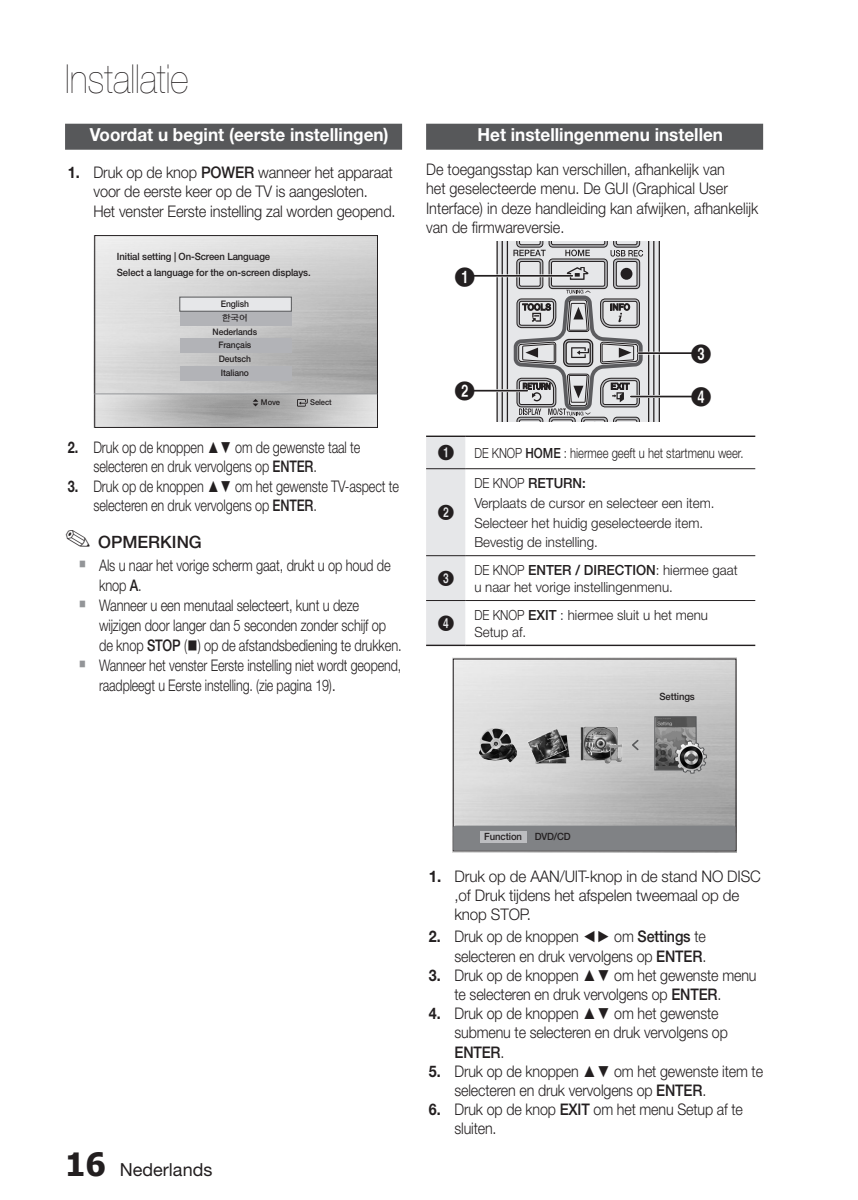
<style>
.page{position:relative;width:858px;height:1200px;background:#fff}
.page>*{position:absolute;margin:0;border:0;box-sizing:border-box;transform-origin:0 0}
._1_장제목__목차X{font:40px "Helvetica Neue Ultra Light si";color:#231f20;scale:.9 1}
.Body_basic{font:20px "Numberblackfilled";color:#231f20}
.Title_1_Line{font:18px "Helvetica Neue Bold si";color:#fff;scale:.95 1}
.t1{font:18px "Helvetica Neue Roman si";color:#231f20}
.Note_0{font:17px "Helvetica Neue Medium si";color:#231f20}
.본문_숫자_1___15{font:16px/19.2px "Helvetica Neue Light si";letter-spacing:-.01em;color:#231f20;scale:.89 1}
.참고-내용{font:16px/20px "Helvetica Neue Light si";letter-spacing:-.01em;color:#231f20;scale:.8 1}
.Body_basic-2{font:16px/19.2px "Helvetica Neue Light si";color:#231f20;scale:.9 1}
.본문_숫자_1___15-2{font:16px/19.2px "Helvetica Neue Light si";letter-spacing:-.01em;color:#231f20;scale:.79 1}
.본문_숫자_1___15-3{font:16px/19.2px "Helvetica Neue Light si";letter-spacing:-.01em;color:#231f20;scale:.91 1}
.참고-내용-2{font:16px/20px "Helvetica Neue Light si";letter-spacing:-.01em;color:#231f20;scale:.78 1}
.본문_숫자_1___15-4{font:16px/19.2px "Helvetica Neue Light si";letter-spacing:-.01em;color:#231f20;scale:.95 1}
.참고-내용-3{font:16px/19.2px "Helvetica Neue Light si";letter-spacing:-.01em;color:#231f20;scale:.89 1}
.Body_basic-3{font:16px "Numberblackfilled";color:#231f20}
.Body_basic-4{font:14px/16.8px "Helvetica Neue Light si";color:#231f20;scale:.84 1}
.Body_basic-5{font:14px "Helvetica Neue Light si";color:#231f20;scale:.95 1}
.Body_basic-6{font:14px "Helvetica Neue Light si";color:#231f20;scale:.8 1}
.Body_basic-7{font:14px "Helvetica Neue Medium si";color:#231f20;scale:.95 1}
.본문{font:10px "Helvetica Neue Medium si";letter-spacing:-.01em;color:#231f20;scale:.95 1}
.본문-2{font:9px "Helvetica Neue Medium si";letter-spacing:-.01em;color:#231f20;scale:.95 1}
.본문-3{font:500 9px "HY Yea So";color:#231f20;scale:.95 1}
.본문-4{font:8px "Helvetica Neue Medium si";letter-spacing:-.01em;color:#231f20;scale:.95 1}
.s1{font-family:"Helvetica Neue Bold si"}
.s2{font-family:"Helvetica Neue Medium si"}
.s3{font-family:"SI Icon HR755";font-size:20px;color:#939598}
.s4{font-family:"SIBD P1400"}
.s5{font-family:"Helvetica Neue Light si"}
.s6{font-family:"Tahoma";font-weight:700;font-size:32px}
.s7{font-family:"Helvetica Neue";font-weight:700}
</style>
<div class="page">
<div style="left:65px;top:124px;width:337px;height:26px;background:#57585a"></div>
<div style="left:426px;top:124px;width:336px;height:26px;background:#57585a"></div>
<div style="left:426px;top:437px;width:39px;height:207px;background:#e6e7e9"></div>
<hr style="left:426px;top:468px;width:39px;height:1px;background:#231f20">
<hr style="left:465px;top:468px;width:289px;height:1px;background:#231f20">
<hr style="left:426px;top:555px;width:39px;height:1px;background:#231f20">
<hr style="left:465px;top:555px;width:289px;height:1px;background:#231f20">
<hr style="left:426px;top:600px;width:39px;height:1px;background:#231f20">
<hr style="left:465px;top:600px;width:289px;height:1px;background:#231f20">
<hr style="left:426px;top:435px;width:39px;height:2px;background:#231f20">
<hr style="left:465px;top:435px;width:289px;height:2px;background:#231f20">
<hr style="left:426px;top:644px;width:39px;height:2px;background:#231f20">
<hr style="left:465px;top:644px;width:289px;height:2px;background:#231f20">
<img style="left:93px;top:235px;width:282px;height:159px">
<img style="left:93px;top:394px;width:282px;height:33px">
<div style="left:94px;top:235px;width:283px;height:193px;border:1px solid #231f20"></div>
<hr style="left:94px;top:393px;width:283px;height:1px;background:#939598">
<svg style="left:297px;top:399px;width:10px;height:7px"></svg>
<svg style="left:252px;top:399px;width:6px;height:7px"></svg>
<div style="left:180px;top:311px;width:111px;height:14px;background:#b2b3b7"></div>
<div style="left:180px;top:338px;width:111px;height:15px;background:#b2b3b7"></div>
<div style="left:180px;top:366px;width:111px;height:14px;background:#b2b3b7"></div>
<div style="left:179px;top:297px;width:112px;height:14px;background:#e6e7e9;border:1px solid #57585a"></div>
<img style="left:580px;top:726px;width:42px;height:37px">
<img style="left:478px;top:727px;width:39px;height:35px">
<svg style="left:654px;top:709px;width:61px;height:64px"></svg>
<svg style="left:631px;top:739px;width:7px;height:11px"></svg>
<div style="left:453px;top:825px;width:282px;height:25px;background:#808285"></div>
<div style="left:480px;top:830px;width:46px;height:12px;background:#bcbdc0"></div>
<img style="left:527px;top:728px;width:42px;height:35px">
<svg style="left:496px;top:242px;width:164px;height:180px"></svg>
<hr style="left:469px;top:274px;width:103px;height:3px;background:#fff">
<hr style="left:469px;top:275px;width:103px;height:1px;background:#231f20">
<hr style="left:469px;top:389px;width:58px;height:3px;background:#fff">
<hr style="left:469px;top:390px;width:58px;height:1px;background:#231f20">
<hr style="left:630px;top:395px;width:65px;height:3px;background:#fff">
<hr style="left:630px;top:395px;width:66px;height:2px;background:#231f20">
<hr style="left:638px;top:352px;width:58px;height:2px;background:#231f20">
<p class="_1_장제목__목차X" style="left:65px;top:56px;width:138px">Installatie</p>
<p class="Title_1_Line" style="left:90px;top:123px;width:316px">Voordat u begint (eerste instellingen)</p>
<p class="본문_숫자_1___15-3" style="left:93px;top:162px;width:333px;text-indent:-26px"><span class="s1">1.</span> Druk op de knop <span class="s2">POWER</span> wanneer het apparaat voor de eerste keer op de TV is aangesloten.<br>Het venster Eerste instelling zal worden geopend.</p>
<p class="본문" style="left:117px;top:251px;width:163px">Initial setting | On-Screen Language</p>
<p class="본문" style="left:117px;top:267px;width:205px">Select a language for the on-screen displays.</p>
<p class="본문-2" style="left:221px;top:299px;width:31px">English</p>
<p class="본문-3" style="left:222px;top:313px;width:28px">한국어</p>
<p class="본문-2" style="left:212px;top:326px;width:48px">Nederlands</p>
<p class="본문-2" style="left:218px;top:340px;width:36px">Français</p>
<p class="본문-2" style="left:219px;top:353px;width:35px">Deutsch</p>
<p class="본문-2" style="left:221px;top:367px;width:31px">Italiano</p>
<p class="본문-4" style="left:261px;top:398px;width:22px">Move</p>
<p class="본문-4" style="left:310px;top:398px;width:24px">Select</p>
<p class="본문_숫자_1___15-2" style="left:93px;top:437px;width:339px;text-indent:-26px"><span class="s1">2.</span> Druk op de knoppen ▲▼ om de gewenste taal te selecteren en druk vervolgens op <span class="s2">ENTER</span>.</p>
<p class="본문_숫자_1___15-2" style="left:93px;top:476px;width:388px;text-indent:-26px"><span class="s1">3.</span> Druk op de knoppen ▲▼ om het gewenste TV-aspect te selecteren en druk vervolgens op <span class="s2">ENTER</span>.</p>
<p class="Note_0" style="left:65px;top:532px;width:138px">✎ OPMERKING</p>
<p class="참고-내용" style="left:99px;top:555px;width:366px;text-indent:-20px"><span class="s3">`</span> Als u naar het vorige scherm gaat, drukt u op houd de knop <span class="s2">A</span>.</p>
<p class="참고-내용" style="left:99px;top:595px;width:379px;text-indent:-20px"><span class="s3">`</span> Wanneer u een menutaal selecteert, kunt u deze wijzigen door langer dan 5 seconden zonder schijf op de knop <span class="s2">STOP</span> (<span class="s4">@</span>) op de afstandsbediening te drukken.</p>
<p class="참고-내용-2" style="left:99px;top:655px;width:388px;text-indent:-20px"><span class="s3">`</span> Wanneer het venster Eerste instelling niet wordt geopend, raadpleegt u Eerste instelling. (zie pagina 19).</p>
<p class="Title_1_Line" style="left:477px;top:123px;width:260px">Het instellingenmenu instellen</p>
<p class="Body_basic-2" style="left:426px;top:160px;width:370px">De toegangsstap kan verschillen, afhankelijk van<br>het geselecteerde menu. De GUI (Graphical User Interface) in deze handleiding kan afwijken, afhankelijk van de firmwareversie.</p>
<p class="Body_basic" style="left:454px;top:266px;width:23px">1</p>
<p class="Body_basic" style="left:690px;top:344px;width:23px">3</p>
<p class="Body_basic" style="left:454px;top:381px;width:23px">2</p>
<p class="Body_basic" style="left:690px;top:387px;width:23px">4</p>
<p class="Body_basic-3" style="left:437px;top:445px;width:18px">1</p>
<p class="Body_basic-6" style="left:474px;top:444px;width:338px">DE KNOP <span class="s2">HOME</span> : hiermee geeft u het startmenu weer.</p>
<p class="Body_basic-3" style="left:437px;top:504px;width:18px">2</p>
<p class="Body_basic-7" style="left:474px;top:475px;width:119px"><span class="s5">DE KNOP</span> RETURN:</p>
<p class="Body_basic-5" style="left:474px;top:494px;width:254px">Verplaats de cursor en selecteer een item.</p>
<p class="Body_basic-5" style="left:474px;top:514px;width:242px">Selecteer het huidig geselecteerde item.</p>
<p class="Body_basic-5" style="left:474px;top:533px;width:131px">Bevestig de instelling.</p>
<p class="Body_basic-3" style="left:437px;top:570px;width:18px">3</p>
<p class="Body_basic-4" style="left:474px;top:561px;width:315px">DE KNOP <span class="s2">ENTER / DIRECTION</span>: hiermee gaat u naar het vorige instellingenmenu.</p>
<p class="Body_basic-3" style="left:437px;top:615px;width:18px">4</p>
<p class="Body_basic-4" style="left:474px;top:606px;width:279px">DE KNOP <span class="s2">EXIT</span> : hiermee sluit u het menu<br>Setup af.</p>
<p class="본문" style="left:659px;top:690px;width:39px">Settings</p>
<p class="t1" style="left:65px;top:1159px;width:149px"><span class="s6">16</span> Nederlands</p>
<p class="본문" style="left:484px;top:830px;width:41px">Function</p>
<p class="본문" style="left:534px;top:830px;width:40px">DVD/CD</p>
<p class="본문_숫자_1___15-4" style="left:454px;top:866px;width:324px;text-indent:-26px"><span class="s7">1.</span> Druk op de AAN/UIT-knop in de stand NO DISC ,of Druk tijdens het afspelen tweemaal op de knop STOP.</p>
<p class="본문_숫자_1___15" style="left:429px;top:926px;width:313px;text-align:right"><span class="s1">2.</span> Druk op de knoppen ◄► om <span class="s2">Settings</span> te selecteren en druk vervolgens op <span class="s2">ENTER</span>.</p>
<p class="본문_숫자_1___15" style="left:429px;top:965px;width:369px;text-align:center"><span class="s1">3.</span> Druk op de knoppen ▲▼ om het gewenste menu te selecteren en druk vervolgens op <span class="s2">ENTER</span>.</p>
<p class="본문_숫자_1___15" style="left:454px;top:1003px;width:308px;text-indent:-26px"><span class="s1">4.</span> Druk op de knoppen ▲▼ om het gewenste submenu te selecteren en druk vervolgens op<br><span class="s2">ENTER</span>.</p>
<p class="본문_숫자_1___15" style="left:454px;top:1061px;width:348px;text-indent:-26px"><span class="s1">5.</span> Druk op de knoppen ▲▼ om het gewenste item te selecteren en druk vervolgens op <span class="s2">ENTER</span>.</p>
<p class="참고-내용-3" style="left:454px;top:1099px;width:325px;text-indent:-26px"><span class="s7">6.</span> Druk op de knop <span class="s2">EXIT</span> om het menu Setup af te sluiten.</p>
</div>
